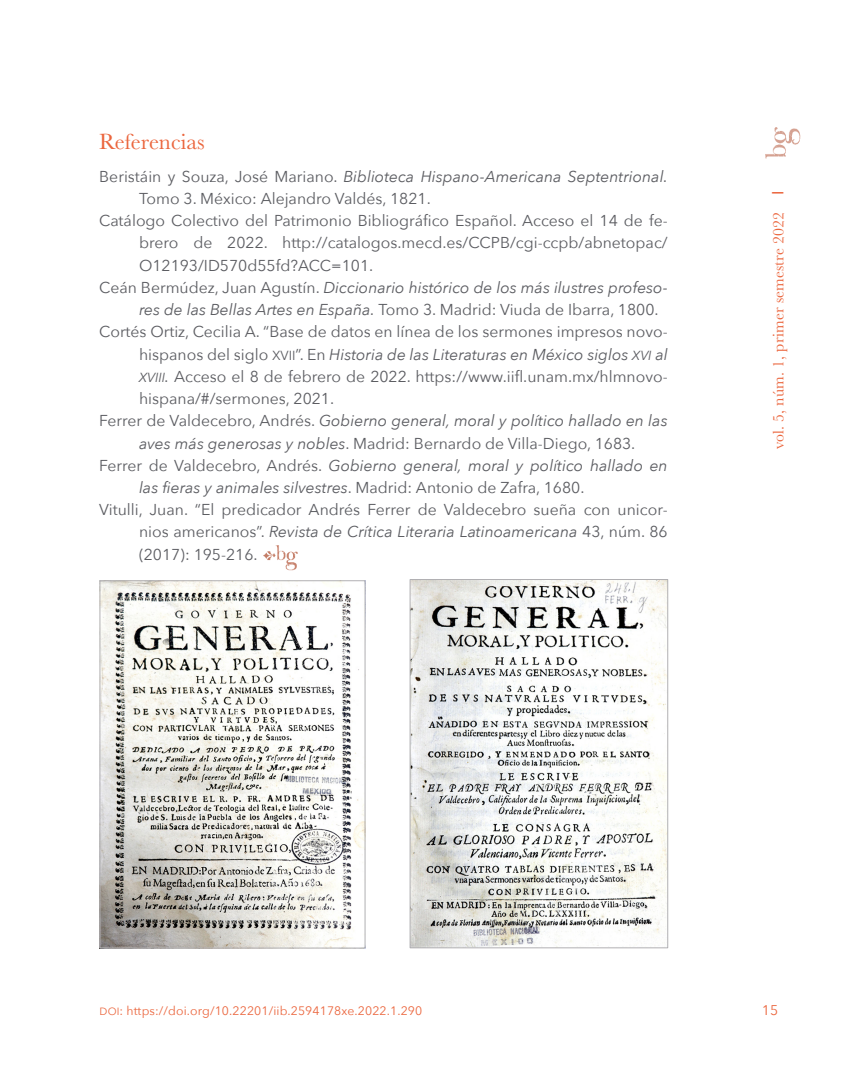
<style>
.page{position:relative;width:844px;height:1092px;background:#fff}
.page>*{position:absolute;margin:0;border:0;box-sizing:border-box;transform-origin:0 0}
.t1{font:22.75px "Baskerville";color:#eb663e}
.t2{font:15.75px "Avenir Next";color:#5b5c61}
.t3{font:italic 15.75px "Avenir Next";color:#5b5c61}
.t4{font:15.75px "Baskerville";letter-spacing:.01em;color:#eb663e}
.t5{font:14px "Avenir Next";color:#eb663e}
.t6{font:12.25px "Avenir Next";letter-spacing:.01em;color:#eb663e}
.s1{font-style:normal}
.s2{font-style:italic}
.s3{font-style:normal;font-size:13.12px}
.s4{font-size:13.12px}
.s5{font-style:italic;font-size:13.12px}
.s6{font-family:"Arial"}
.s7{font-size:10.5px}
</style>
<div class="page">
<img style="left:765px;top:127px;width:35px;height:32px">
<img style="left:263px;top:545px;width:35px;height:26px">
<img style="left:101px;top:582px;width:262px;height:364px">
<div style="left:99px;top:580px;width:266px;height:368px;border:1px solid #b1b0b3"></div>
<img style="left:411px;top:581px;width:255px;height:365px">
<div style="left:409px;top:579px;width:259px;height:369px;border:1px solid #b1b0b3"></div>
<h1 class="t1" style="left:99px;top:128px;width:107px">Referencias</h1>
<p class="t3" style="left:99px;top:163px;width:570px"><span class="s1">Beristáin y Souza, José Mariano.</span> Biblioteca Hispano-Americana Septentrional.</p>
<p class="t2" style="left:139px;top:185px;width:293px">Tomo 3. México: Alejandro Valdés, 1821.</p>
<p class="t2" style="left:99px;top:207px;width:569px">Catálogo Colectivo del Patrimonio Bibliográfico Español. Acceso el 14 de fe-</p>
<p class="t2" style="left:139px;top:229px;width:530px">brero de 2022. http://catalogos.mecd.es/CCPB/cgi-ccpb/abnetopac/</p>
<p class="t2" style="left:139px;top:252px;width:236px">O12193/ID570d55fd?ACC=101.</p>
<p class="t3" style="left:99px;top:274px;width:569px"><span class="s1">Ceán Bermúdez, Juan Agustín.</span> Diccionario histórico de los más ilustres profeso-</p>
<p class="t2" style="left:139px;top:296px;width:521px"><span class="s2">res de las Bellas Artes en España.</span> Tomo 3. Madrid: Viuda de Ibarra, 1800.</p>
<p class="t2" style="left:99px;top:318px;width:569px">Cortés Ortiz, Cecilia A. “Base de datos en línea de los sermones impresos novo-</p>
<p class="t3" style="left:139px;top:341px;width:530px"><span class="s1">hispanos del siglo</span> <span class="s3">XVII</span><span class="s1">”. En</span> Historia de las Literaturas en México siglos <span class="s4">XVI</span> al</p>
<p class="t2" style="left:139px;top:363px;width:530px"><span class="s5">XVIII</span><span class="s2">.</span> Acceso el 8 de febrero de 2022. https://www.iifl.unam.mx/hlmnovo-</p>
<p class="t2" style="left:139px;top:385px;width:197px">hispana/#/sermones, 2021.</p>
<p class="t3" style="left:99px;top:407px;width:569px"><span class="s1">Ferrer de Valdecebro, Andrés.</span> Gobierno general, moral y político hallado en las</p>
<p class="t2" style="left:139px;top:429px;width:497px"><span class="s2">aves más generosas y nobles</span>. Madrid: Bernardo de Villa-Diego, 1683.</p>
<p class="t3" style="left:99px;top:452px;width:569px"><span class="s1">Ferrer de Valdecebro, Andrés.</span> Gobierno general, moral y político hallado en</p>
<p class="t3" style="left:139px;top:474px;width:447px">las fieras y animales silvestres<span class="s1">. Madrid: Antonio de Zafra, 1680.</span></p>
<p class="t2" style="left:99px;top:496px;width:569px">Vitulli, Juan. “El predicador Andrés Ferrer de Valdecebro sueña con unicor-</p>
<p class="t3" style="left:139px;top:518px;width:530px"><span class="s1">nios americanos”.</span> Revista de Crítica Literaria Latinoamericana <span class="s1">43, núm. 86</span></p>
<p class="t2" style="left:139px;top:541px;width:120px">(2017): 195-216.</p>
<p class="t4" style="left:768px;top:449px;width:259px;rotate:-90deg">vol. 5, núm. 1, primer semestre 2022 <span class="s6">I</span></p>
<p class="t6" style="left:100px;top:1000px;width:324px"><span class="s7">DOI</span>: https://doi.org/10.22201/iib.2594178xe.2022.1.290</p>
<p class="t5" style="left:761px;top:997px;width:18px">15</p>
</div>
